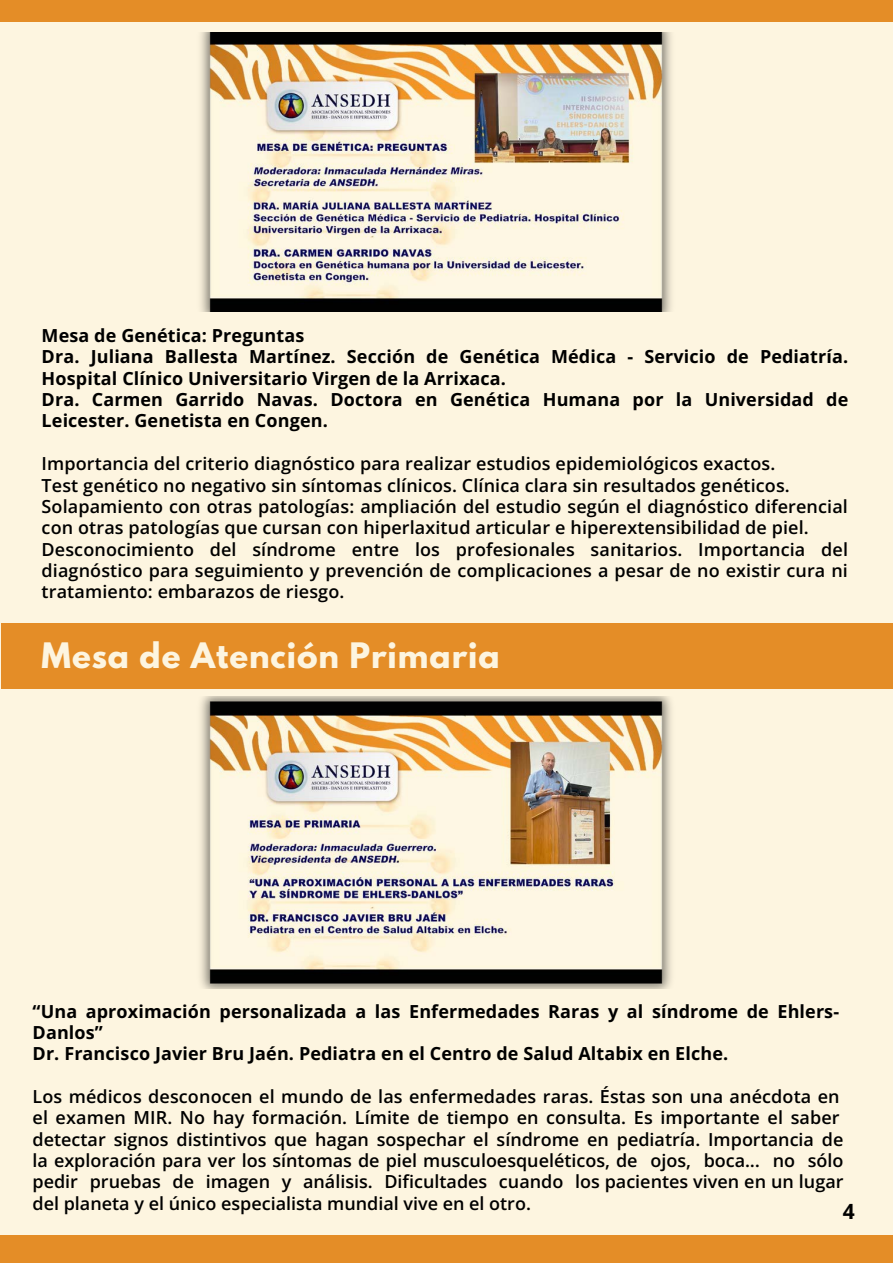
<style>
.page{position:relative;width:893px;height:1264px;background:#fff}
.page>*{position:absolute;margin:0;border:0;box-sizing:border-box;transform-origin:0 0}
.t1{font:700 31.05px "League Spartan";letter-spacing:.03em;color:#fdf5e0}
.t2{font:700 21px "Open Sans";color:#000}
.t3{font:600 18px/21.3px "Open Sans";letter-spacing:.005em;color:#000}
.t4{font:700 18px/21.3px "Open Sans";letter-spacing:.005em;color:#000}
</style>
<div class="page">
<div style="left:0;top:0;width:892px;height:1262px;background:#fdf5e0"></div>
<div style="left:0;top:1235px;width:892px;height:27px;background:#e48d27"></div>
<img style="left:200px;top:33px;width:472px;height:278px">
<img style="left:200px;top:696px;width:472px;height:292px">
<div style="left:1px;top:623px;width:891px;height:66px;background:#e48d27"></div>
<div style="left:0;top:0;width:892px;height:22px;background:#e48d27"></div>
<p class="t4" style="left:42px;top:324px;width:264px">Mesa de Genética: Preguntas</p>
<p class="t4" style="left:42px;top:346px;width:808px">Dra. Juliana Ballesta Martínez. Sección de Genética Médica - Servicio de Pediatría.<br>Hospital Clínico Universitario Virgen de la Arrixaca.</p>
<p class="t4" style="left:42px;top:388px;width:808px">Dra. Carmen Garrido Navas. Doctora en Genética Humana por la Universidad de<br>Leicester. Genetista en Congen.</p>
<p class="t3" style="left:42px;top:452px;width:735px">Importancia del criterio diagnóstico para realizar estudios epidemiológicos exactos.</p>
<p class="t3" style="left:42px;top:474px;width:749px">Test genético no negativo sin síntomas clínicos. Clínica clara sin resultados genéticos.</p>
<p class="t3" style="left:42px;top:495px;width:807px">Solapamiento con otras patologías: ampliación del estudio según el diagnóstico diferencial con otras patologías que cursan con hiperlaxitud articular e hiperextensibilidad de piel.</p>
<p class="t3" style="left:42px;top:538px;width:807px;text-align:justify">Desconocimiento del síndrome entre los profesionales sanitarios. Importancia del diagnóstico para seguimiento y prevención de complicaciones a pesar de no existir cura ni tratamiento: embarazos de riesgo.</p>
<p class="t1" style="left:42px;top:640px;width:459px">Mesa de Atención Primaria</p>
<p class="t4" style="left:33px;top:999px;width:808px">“Una aproximación personalizada a las Enfermedades Raras y al síndrome de Ehlers-<br>Danlos”<br>Dr. Francisco Javier Bru Jaén. Pediatra en el Centro de Salud Altabix en Elche.</p>
<p class="t3" style="left:33px;top:1085px;width:812px">Los médicos desconocen el mundo de las enfermedades raras. Éstas son una anécdota en el examen MIR. No hay formación. Límite de tiempo en consulta. Es importante el saber detectar signos distintivos que hagan sospechar el síndrome en pediatría. Importancia de la exploración para ver los síntomas de piel musculoesqueléticos, de ojos, boca… no sólo pedir pruebas de imagen y análisis. Dificultades cuando los pacientes viven en un lugar del planeta y el único especialista mundial vive en el otro.</p>
<p class="t2" style="left:842px;top:1196px;width:13px">4</p>
</div>
